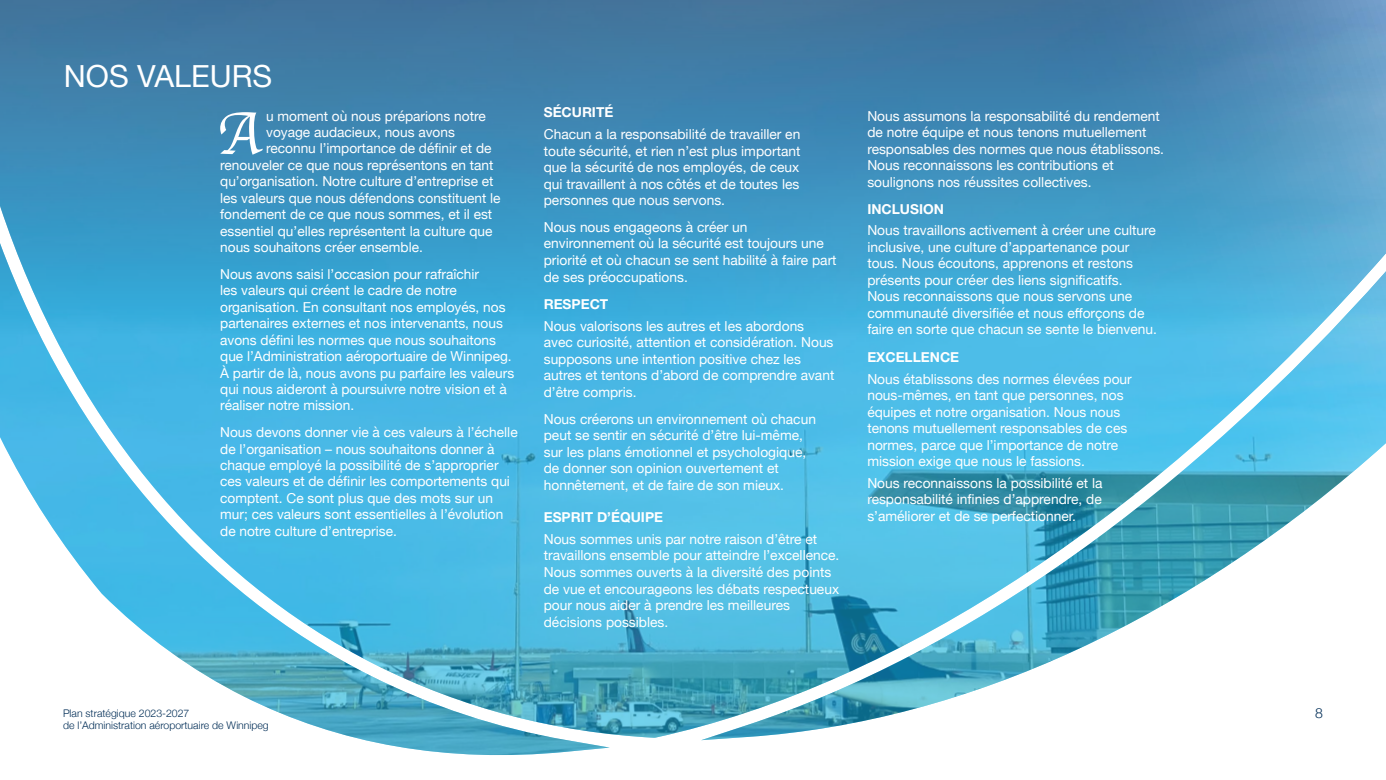
<style>
.page{position:relative;width:1386px;height:780px;background:#fff}
.page>*{position:absolute;margin:0;border:0;box-sizing:border-box;transform-origin:0 0}
.t1{font:62.3px "Apple Chancery";color:#fff}
.t2{font:30.45px "Helvetica Neue";color:#fff}
.t3{font:300 14px "Helvetica Neue";color:#002d56}
.t4{font:13.83px/16.4px "Helvetica Neue";color:#fff}
.t5{font:700 13.83px "Helvetica Neue";color:#fff}
.t6{font:13.65px/16.4px "Helvetica Neue";color:#fff}
.t7{font:300 10.5px "Helvetica Neue";color:#002d56}
</style>
<div class="page">
<img style="left:0;top:0;width:1386px;height:755px">
<h2 class="t2" style="left:64px;top:54px;width:210px">NOS VALEURS</h2>
<h1 class="t1" style="left:217px;top:84px;width:46px">A</h1>
<p class="t6" style="left:266px;top:108px;width:221px">u moment où nous préparions notre</p>
<p class="t6" style="left:266px;top:125px;width:190px">voyage audacieux, nous avons</p>
<p class="t6" style="left:266px;top:141px;width:227px">reconnu l’importance de définir et de</p>
<p class="t6" style="left:220px;top:158px;width:275px">renouveler ce que nous représentons en tant</p>
<p class="t6" style="left:220px;top:174px;width:275px">qu’organisation. Notre culture d’entreprise et</p>
<p class="t6" style="left:220px;top:190px;width:282px">les valeurs que nous défendons constituent le</p>
<p class="t6" style="left:220px;top:207px;width:274px">fondement de ce que nous sommes, et il est</p>
<p class="t6" style="left:220px;top:223px;width:274px">essentiel qu’elles représentent la culture que</p>
<p class="t6" style="left:220px;top:240px;width:204px">nous souhaitons créer ensemble.</p>
<p class="t6" style="left:220px;top:266px;width:296px">Nous avons saisi l’occasion pour rafraîchir<br>les valeurs qui créent le cadre de notre organisation. En consultant nos employés, nos partenaires externes et nos intervenants, nous avons défini les normes que nous souhaitons que l’Administration aéroportuaire de Winnipeg.<br>À partir de là, nous avons pu parfaire les valeurs qui nous aideront à poursuivre notre vision et à réaliser notre mission.</p>
<p class="t6" style="left:220px;top:425px;width:299px">Nous devons donner vie à ces valeurs à l’échelle de l’organisation – nous souhaitons donner à chaque employé la possibilité de s’approprier ces valeurs et de définir les comportements qui comptent. Ce sont plus que des mots sur un mur; ces valeurs sont essentielles à l’évolution de notre culture d’entreprise.</p>
<p class="t5" style="left:544px;top:102px;width:71px">SÉCURITÉ</p>
<p class="t4" style="left:544px;top:127px;width:258px;text-align:justify">Chacun a la responsabilité de travailler en toute sécurité, et rien n’est plus important que la sécurité de nos employés, de ceux qui travaillent à nos côtés et de toutes les personnes que nous servons.</p>
<p class="t4" style="left:544px;top:219px;width:294px">Nous nous engageons à créer un environnement où la sécurité est toujours une priorité et où chacun se sent habilité à faire part de ses préoccupations.</p>
<p class="t5" style="left:544px;top:293px;width:66px">RESPECT</p>
<p class="t4" style="left:544px;top:318px;width:292px">Nous valorisons les autres et les abordons avec curiosité, attention et considération. Nous supposons une intention positive chez les autres et tentons d’abord de comprendre avant d’être compris.</p>
<p class="t4" style="left:544px;top:411px;width:274px">Nous créerons un environnement où chacun peut se sentir en sécurité d’être lui-même, sur les plans émotionnel et psychologique, de donner son opinion ouvertement et honnêtement, et de faire de son mieux.</p>
<p class="t5" style="left:544px;top:506px;width:121px">ESPRIT D’ÉQUIPE</p>
<p class="t4" style="left:544px;top:531px;width:297px">Nous sommes unis par notre raison d’être et travaillons ensemble pour atteindre l’excellence.<br>Nous sommes ouverts à la diversité des points de vue et encourageons les débats respectueux pour nous aider à prendre les meilleures décisions possibles.</p>
<p class="t4" style="left:867px;top:108px;width:298px">Nous assumons la responsabilité du rendement de notre équipe et nous tenons mutuellement responsables des normes que nous établissons.<br>Nous reconnaissons les contributions et soulignons nos réussites collectives.</p>
<p class="t5" style="left:867px;top:198px;width:78px">INCLUSION</p>
<p class="t4" style="left:867px;top:223px;width:291px">Nous travaillons activement à créer une culture inclusive, une culture d’appartenance pour tous. Nous écoutons, apprenons et restons présents pour créer des liens significatifs.<br>Nous reconnaissons que nous servons une communauté diversifiée et nous efforçons de faire en sorte que chacun se sente le bienvenu.</p>
<p class="t5" style="left:867px;top:346px;width:93px">EXCELLENCE</p>
<p class="t4" style="left:867px;top:371px;width:266px">Nous établissons des normes élevées pour nous-mêmes, en tant que personnes, nos équipes et notre organisation. Nous nous tenons mutuellement responsables de ces normes, parce que l’importance de notre mission exige que nous le fassions.</p>
<p class="t4" style="left:867px;top:475px;width:237px;text-align:justify">Nous reconnaissons la possibilité et la responsabilité infinies d’apprendre, de s’améliorer et de se perfectionner.</p>
<p class="t7" style="left:63px;top:704px;width:128px">Plan stratégique 2023-2027</p>
<p class="t3" style="left:1315px;top:702px;width:9px">8</p>
<p class="t7" style="left:63px;top:717px;width:207px">de l’Administration aéroportuaire de Winnipeg</p>
</div>
